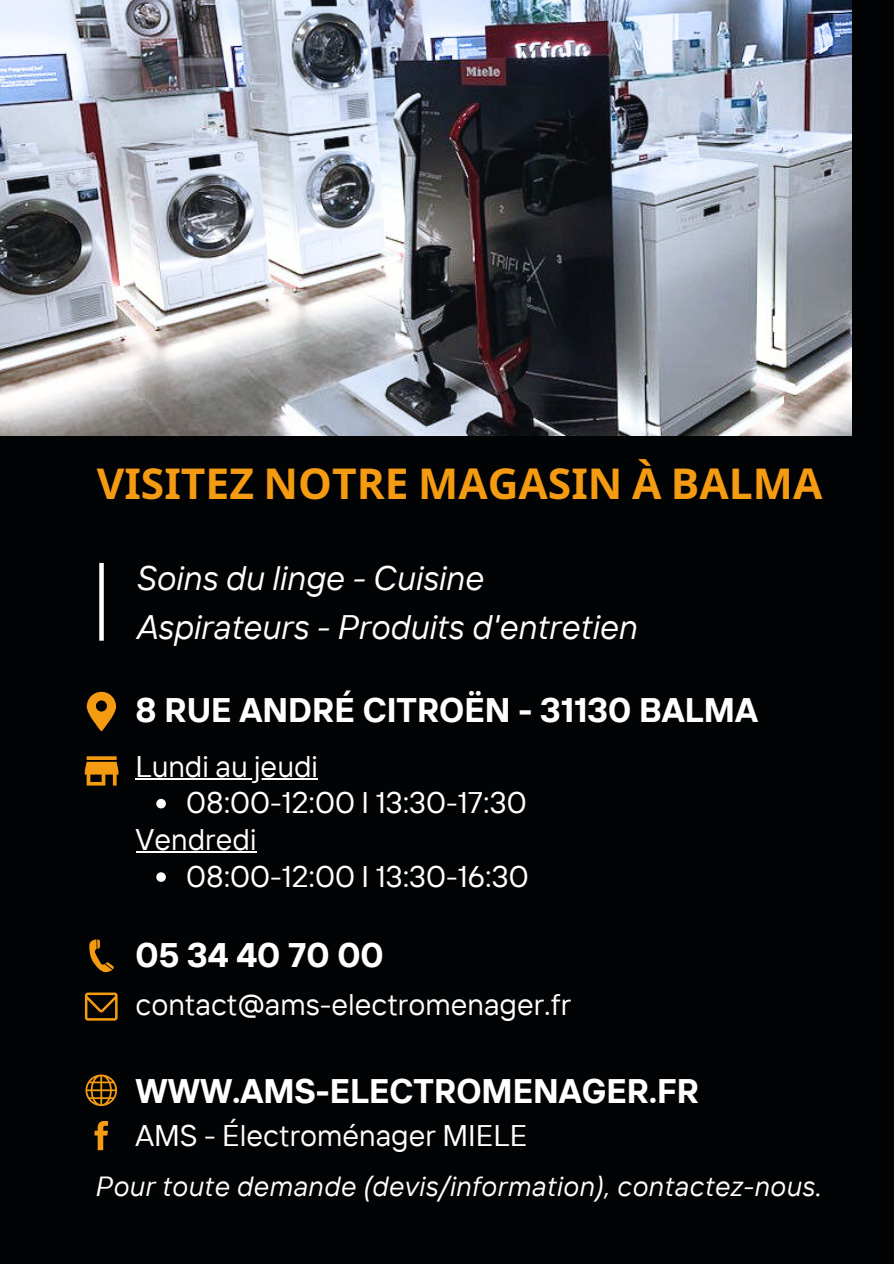
<style>
.page{position:relative;width:894px;height:1264px;background:#fff}
.page>*{position:absolute;margin:0;border:0;box-sizing:border-box;transform-origin:0 0}
.t1{font:700 42.6px "Noto Sans";color:#f59b12}
.t2{font:700 34.05px "TT Interphases";color:#fff}
.t3{font:italic 33.9px "TT Interphases";color:#fff}
.t4{font:29.7px "TT Interphases";color:#fff}
.t5{font:italic 27.6px "TT Interphases";letter-spacing:.015em;color:#fff}
</style>
<div class="page">
<div style="left:0;top:0;width:893px;height:1263px;background:#020304"></div>
<img style="left:0;top:0;width:851px;height:436px">
<div style="left:99px;top:563px;width:5px;height:77px;background:#fff"></div>
<svg style="left:89px;top:939px;width:25px;height:34px"></svg>
<svg style="left:85px;top:992px;width:33px;height:28px"></svg>
<svg style="left:85px;top:1074px;width:32px;height:32px"></svg>
<svg style="left:94px;top:1121px;width:14px;height:29px"></svg>
<svg style="left:87px;top:691px;width:29px;height:40px"></svg>
<svg style="left:85px;top:756px;width:33px;height:29px"></svg>
<svg style="left:156px;top:798px;width:10px;height:10px"></svg>
<svg style="left:156px;top:872px;width:10px;height:9px"></svg>
<hr style="left:135px;top:778px;width:183px;height:1px;background:#fff">
<hr style="left:135px;top:851px;width:121px;height:2px;background:#fff">
<p class="t1" style="left:97px;top:453px;width:727px">VISITEZ NOTRE MAGASIN À BALMA</p>
<p class="t3" style="left:135px;top:556px;width:349px">Soins du linge - Cuisine</p>
<p class="t3" style="left:135px;top:605px;width:502px">Aspirateurs - Produits d'entretien</p>
<p class="t2" style="left:135px;top:688px;width:624px">8 RUE ANDRÉ CITROËN - 31130 BALMA</p>
<p class="t4" style="left:135px;top:746px;width:184px">Lundi au jeudi</p>
<p class="t4" style="left:186px;top:783px;width:342px">08:00-12:00 I 13:30-17:30</p>
<p class="t4" style="left:135px;top:820px;width:122px">Vendredi</p>
<p class="t4" style="left:186px;top:857px;width:344px">08:00-12:00 I 13:30-16:30</p>
<p class="t2" style="left:135px;top:932px;width:250px">05 34 40 70 00</p>
<p class="t4" style="left:135px;top:985px;width:437px">contact@ams-electromenager.fr</p>
<p class="t2" style="left:135px;top:1069px;width:565px">WWW.AMS-ELECTROMENAGER.FR</p>
<p class="t4" style="left:135px;top:1116px;width:393px">AMS - Électroménager MIELE</p>
<p class="t5" style="left:94px;top:1168px;width:727px">Pour toute demande (devis/information), contactez-nous.</p>
</div>
